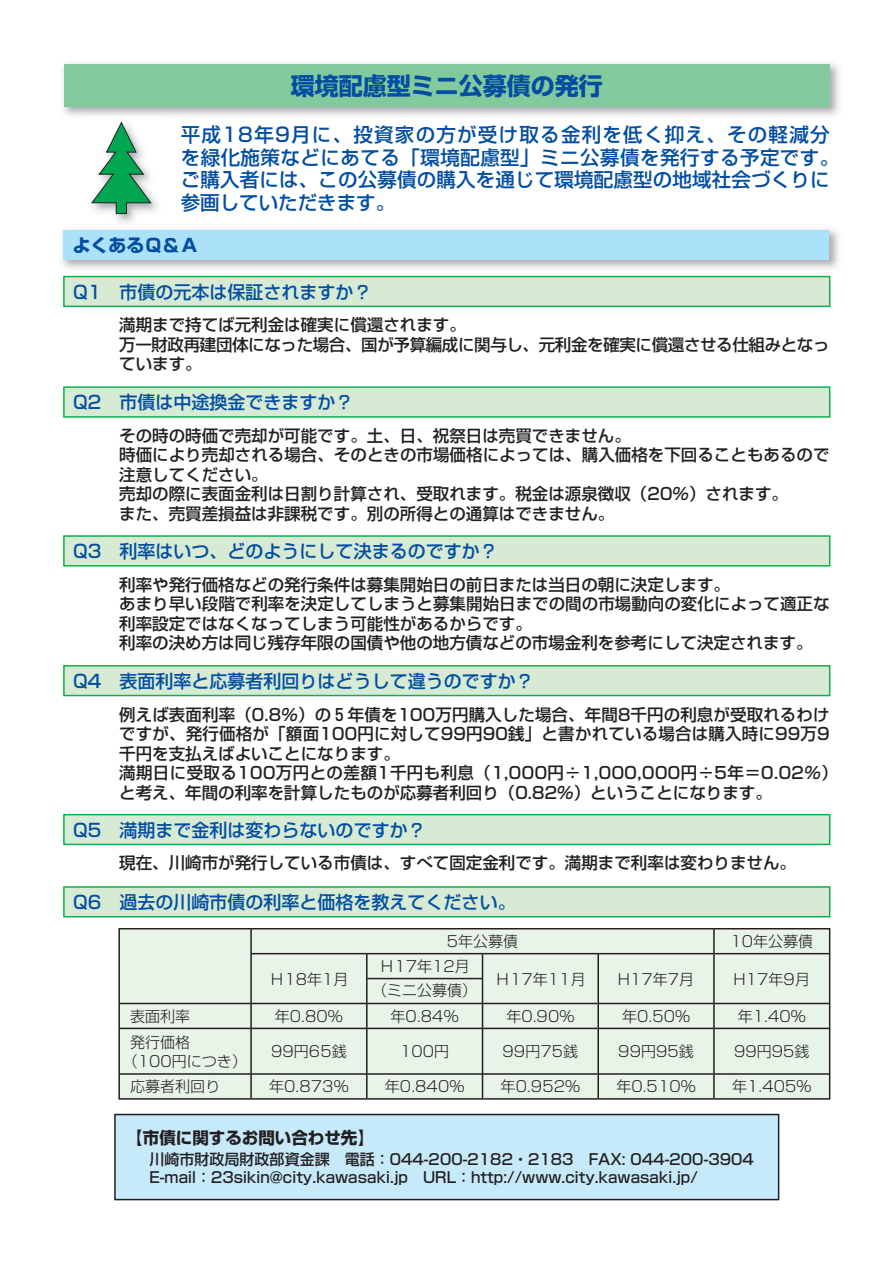
<style>
.page{position:relative;width:893px;height:1262px;background:#fff}
.page>*{position:absolute;margin:0;border:0;box-sizing:border-box;transform-origin:0 0}
.t1{font:700 24px "Shin Go";color:#034ea2}
.t2{font:500 19.5px/22.5px "Shin Go";letter-spacing:.025em;color:#034ea2}
.t3{font:500 18px "Shin Go";color:#034ea2}
.t4{font:700 18px "Shin Go";color:#034ea2}
.t5{font:500 16.5px/19.5px "Shin Go";color:#231f20}
.t6{font:500 16.5px/19.5px "Shin Go";letter-spacing:-.02em;color:#231f20}
.t7{font:700 16.5px "Shin Go";color:#231f20}
.t8{font:300 15px/18.9px "Shin Go";color:#231f20}
.t9{font:500 15px/18px "Shin Go";color:#231f20}
</style>
<div class="page">
<div style="left:115px;top:1114px;width:663px;height:85px;background:#c7eafb"></div>
<div style="left:114px;top:1113px;width:665px;height:87px;border:2px solid #231f20"></div>
<img style="left:63px;top:63px;width:776px;height:53px">
<div style="left:64px;top:64px;width:765px;height:42px;background:#82ca9d"></div>
<svg style="left:118px;top:928px;width:713px;height:172px;background:#dde7dc"></svg>
<hr style="left:250px;top:928px;width:2px;height:170px;background:#231f20">
<hr style="left:366px;top:953px;width:1px;height:145px;background:#231f20">
<hr style="left:482px;top:953px;width:1px;height:145px;background:#231f20">
<hr style="left:597px;top:953px;width:2px;height:145px;background:#231f20">
<div style="left:64px;top:276px;width:765px;height:30px;background:#d7ebd4"></div>
<div style="left:63px;top:276px;width:767px;height:31px;border:2px solid #0cb14b"></div>
<img style="left:62px;top:229px;width:777px;height:40px">
<div style="left:63px;top:230px;width:765px;height:29px;background:#ace1fa"></div>
<div style="left:64px;top:387px;width:765px;height:30px;background:#d7ebd4"></div>
<div style="left:63px;top:386px;width:767px;height:32px;border:2px solid #0cb14b"></div>
<div style="left:64px;top:536px;width:765px;height:30px;background:#d7ebd4"></div>
<div style="left:63px;top:535px;width:767px;height:31px;border:2px solid #0cb14b"></div>
<div style="left:64px;top:666px;width:765px;height:29px;background:#d7ebd4"></div>
<div style="left:63px;top:665px;width:767px;height:31px;border:2px solid #0cb14b"></div>
<div style="left:64px;top:814px;width:765px;height:30px;background:#d7ebd4"></div>
<div style="left:63px;top:814px;width:767px;height:31px;border:2px solid #0cb14b"></div>
<div style="left:64px;top:887px;width:765px;height:29px;background:#d7ebd4"></div>
<div style="left:63px;top:886px;width:767px;height:31px;border:2px solid #0cb14b"></div>
<hr style="left:713px;top:928px;width:1px;height:170px;background:#231f20">
<img style="left:115px;top:196px;width:42px;height:27px">
<svg style="left:91px;top:121px;width:61px;height:93px"></svg>
<h1 class="t1" style="left:291px;top:77px;width:313px">環境配慮型ミニ公募債の発行</h1>
<p class="t2" style="left:181px;top:126px;width:660px">平成18年9月に、投資家の方が受け取る金利を低く抑え、その軽減分を緑化施策などにあてる「環境配慮型」ミニ公募債を発行する予定です。ご購入者には、この公募債の購入を通じて環境配慮型の地域社会づくりに参画していただきます。</p>
<p class="t4" style="left:72px;top:238px;width:128px">よくあるＱ＆Ａ</p>
<p class="t3" style="left:73px;top:285px;width:300px">Q1　市債の元本は保証されますか？</p>
<p class="t6" style="left:119px;top:317px;width:712px">満期まで持てば元利金は確実に償還されます。<br>万一財政再建団体になった場合、国が予算編成に関与し、元利金を確実に償還させる仕組みとなっています。</p>
<p class="t3" style="left:73px;top:396px;width:282px">Q2　市債は中途換金できますか？</p>
<p class="t5" style="left:119px;top:428px;width:712px">その時の時価で売却が可能です。土、日、祝祭日は売買できません。<br>時価により売却される場合、そのときの市場価格によっては、購入価格を下回ることもあるので注意してください。<br>売却の際に表面金利は日割り計算され、受取れます。税金は源泉徴収（20％）されます。<br>また、売買差損益は非課税です。別の所得との通算はできません。</p>
<p class="t3" style="left:73px;top:545px;width:426px">Q3　利率はいつ、どのようにして決まるのですか？</p>
<p class="t5" style="left:119px;top:576px;width:712px">利率や発行価格などの発行条件は募集開始日の前日または当日の朝に決定します。<br>あまり早い段階で利率を決定してしまうと募集開始日までの間の市場動向の変化によって適正な利率設定ではなくなってしまう可能性があるからです。<br>利率の決め方は同じ残存年限の国債や他の地方債などの市場金利を参考にして決定されます。</p>
<p class="t3" style="left:73px;top:674px;width:462px">Q4　表面利率と応募者利回りはどうして違うのですか？</p>
<p class="t5" style="left:119px;top:706px;width:720px">例えば表面利率（0.8％）の５年債を100万円購入した場合、年間8千円の利息が受取れるわけですが、発行価格が「額面100円に対して99円90銭」と書かれている場合は購入時に99万9千円を支払えばよいことになります。<br>満期日に受取る100万円との差額1千円も利息（1,000円÷1,000,000円÷5年＝0.02％）と考え、年間の利率を計算したものが応募者利回り（0.82％）ということになります。</p>
<p class="t3" style="left:73px;top:823px;width:354px">Q5　満期まで金利は変わらないのですか？</p>
<p class="t5" style="left:119px;top:855px;width:678px">現在、川崎市が発行している市債は、すべて固定金利です。満期まで利率は変わりません。</p>
<p class="t3" style="left:73px;top:895px;width:444px">Q6　過去の川崎市債の利率と価格を教えてください。</p>
<p class="t8" style="left:447px;top:934px;width:73px">5年公募債</p>
<p class="t8" style="left:730px;top:934px;width:84px">10年公募債</p>
<p class="t8" style="left:269px;top:972px;width:81px">Ｈ18年1月</p>
<p class="t8" style="left:379px;top:959px;width:92px">Ｈ17年12月</p>
<p class="t8" style="left:372px;top:983px;width:106px">（ミニ公募債）</p>
<p class="t8" style="left:495px;top:972px;width:92px">Ｈ17年11月</p>
<p class="t8" style="left:618px;top:972px;width:78px">H17年7月</p>
<p class="t8" style="left:733px;top:972px;width:78px">H17年9月</p>
<p class="t8" style="left:130px;top:1009px;width:61px">表面利率</p>
<p class="t8" style="left:275px;top:1009px;width:70px">年0.80%</p>
<p class="t8" style="left:390px;top:1009px;width:70px">年0.84%</p>
<p class="t8" style="left:506px;top:1009px;width:70px">年0.90%</p>
<p class="t8" style="left:622px;top:1009px;width:70px">年0.50%</p>
<p class="t8" style="left:123px;top:1034px;width:126px;text-indent:8px">発行価格<br>（100円につき）</p>
<p class="t8" style="left:271px;top:1044px;width:77px">99円65銭</p>
<p class="t8" style="left:400px;top:1044px;width:51px">100円</p>
<p class="t8" style="left:502px;top:1044px;width:77px">99円75銭</p>
<p class="t8" style="left:618px;top:1044px;width:77px">99円95銭</p>
<p class="t8" style="left:130px;top:1079px;width:91px">応募者利回り</p>
<p class="t8" style="left:269px;top:1079px;width:81px">年0.873%</p>
<p class="t8" style="left:385px;top:1079px;width:81px">年0.840%</p>
<p class="t8" style="left:500px;top:1079px;width:81px">年0.952%</p>
<p class="t8" style="left:616px;top:1079px;width:81px">年0.510%</p>
<p class="t8" style="left:737px;top:1009px;width:70px">年1.40%</p>
<p class="t8" style="left:734px;top:1044px;width:77px">99円95銭</p>
<p class="t8" style="left:732px;top:1079px;width:81px">年1.405%</p>
<p class="t7" style="left:126px;top:1131px;width:249px">【市債に関するお問い合わせ先】</p>
<p class="t9" style="left:150px;top:1151px;width:606px">川崎市財政局財政部資金課　電話：044-200-2182・2183　FAX: 044-200-3904<br>E-mail：23sikin@city.kawasaki.jp　URL：http://www.city.kawasaki.jp/</p>
</div>
